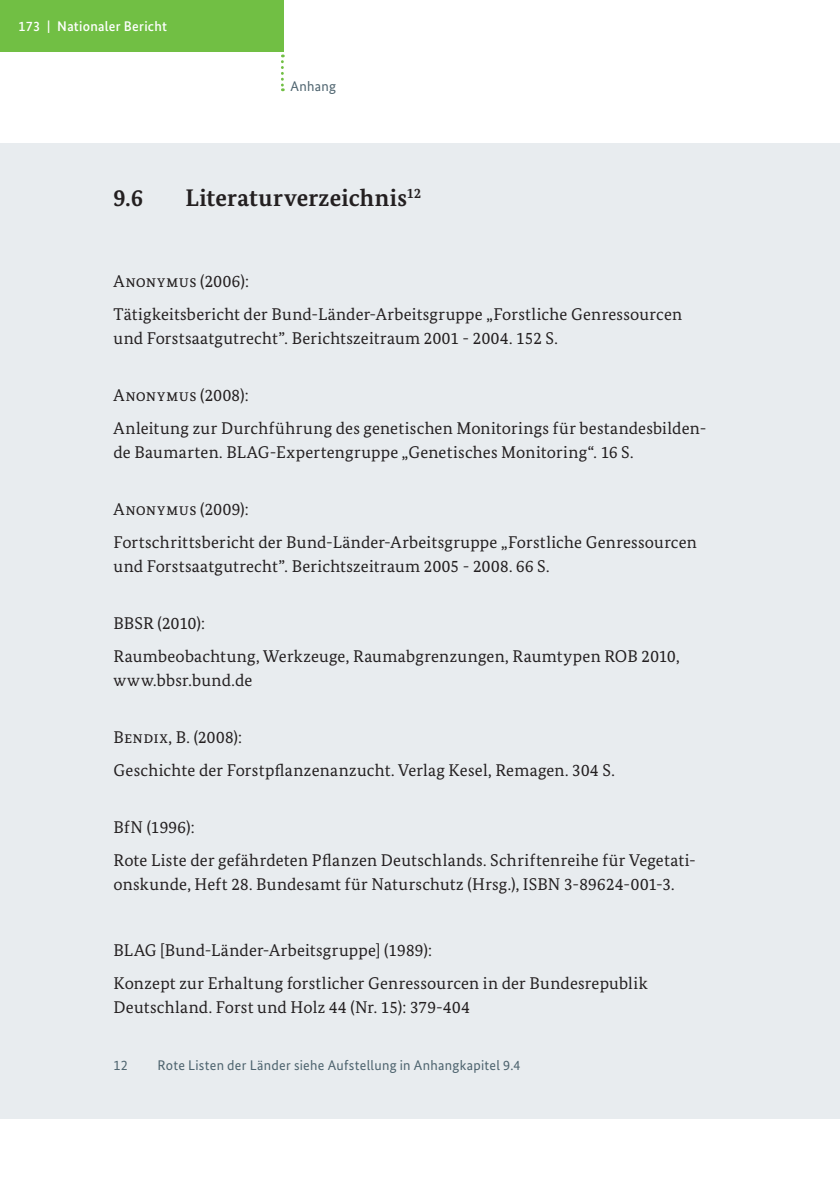
<style>
.page{position:relative;width:840px;height:1191px;background:#fff}
.page>*{position:absolute;margin:0;border:0;box-sizing:border-box;transform-origin:0 0}
.t1{font:700 24px "Bundes Serif";letter-spacing:.01em;color:#231f20}
.t2{font:17px/33px "Bundes Serif";letter-spacing:.02em;color:#231f20}
.t3{font:14px "Bundes Sans";letter-spacing:.02em;color:#4d636e}
.t4{font:500 14px "Bundes Sans";letter-spacing:.02em;color:#fff}
</style>
<div class="page">
<div style="left:0;top:143px;width:839px;height:975px;background:#e8ecef"></div>
<div style="left:0;top:0;width:283px;height:52px;background:#71bf44"></div>
<svg style="left:281px;top:55px;width:2px;height:36px"></svg>
<p class="t4" style="left:19px;top:18px;width:150px">173 | Nationaler Bericht</p>
<p class="t3" style="left:290px;top:77px;width:47px">Anhang</p>
<h1 class="t1" style="left:113px;top:183px;width:31px">9.6</h1>
<h1 class="t1" style="left:185px;top:183px;width:237px">Literaturverzeichnis<sup>12</sup></h1>
<p class="t2" style="left:113px;top:264px;width:569px;text-indent:87px">(2006):<br>Tätigkeitsbericht der Bund-Länder-Arbeitsgruppe „Forstliche Genressourcen</p>
<p class="t2" style="left:113px;top:322px;width:445px">und Forstsaatgutrecht”. Berichtszeitraum 2001 - 2004. 152 S.</p>
<p class="t2" style="left:113px;top:264px;width:23px">ANONYMUS</p>
<p class="t2" style="left:113px;top:379px;width:594px;text-indent:87px">(2008):<br>Anleitung zur Durchführung des genetischen Monitorings für bestandesbilden-</p>
<p class="t2" style="left:113px;top:436px;width:521px">de Baumarten. BLAG-Expertengruppe „Genetisches Monitoring“. 16 S.</p>
<p class="t2" style="left:113px;top:379px;width:23px">ANONYMUS</p>
<p class="t2" style="left:113px;top:493px;width:584px;text-indent:87px">(2009):<br>Fortschrittsbericht der Bund-Länder-Arbeitsgruppe „Forstliche Genressourcen</p>
<p class="t2" style="left:113px;top:550px;width:437px">und Forstsaatgutrecht”. Berichtszeitraum 2005 - 2008. 66 S.</p>
<p class="t2" style="left:113px;top:493px;width:23px">ANONYMUS</p>
<p class="t2" style="left:113px;top:607px;width:567px">BBSR (2010):<br>Raumbeobachtung, Werkzeuge, Raumabgrenzungen, Raumtypen ROB 2010,</p>
<p class="t2" style="left:113px;top:664px;width:140px">www.bbsr.bund.de</p>
<p class="t2" style="left:113px;top:721px;width:502px;text-indent:46px">X, B. (2008):<br>Geschichte der Forstpflanzenanzucht. Verlag Kesel, Remagen. 304 S.</p>
<p class="t2" style="left:113px;top:721px;width:20px">BENDI</p>
<p class="t2" style="left:113px;top:811px;width:583px">BfN (1996):<br>Rote Liste der gefährdeten Pflanzen Deutschlands. Schriftenreihe für Vegetati-</p>
<p class="t2" style="left:113px;top:868px;width:562px">onskunde, Heft 28. Bundesamt für Naturschutz (Hrsg.), ISBN 3-89624-001-3.</p>
<p class="t2" style="left:113px;top:934px;width:535px">BLAG [Bund-Länder-Arbeitsgruppe] (1989):<br>Konzept zur Erhaltung forstlicher Genressourcen in der Bundesrepublik</p>
<p class="t2" style="left:113px;top:991px;width:358px">Deutschland. Forst und Holz 44 (Nr. 15): 379-404</p>
<p class="t3" style="left:113px;top:1056px;width:16px">12</p>
<p class="t3" style="left:157px;top:1056px;width:364px">Rote Listen der Länder siehe Aufstellung in Anhangkapitel 9.4</p>
</div>
